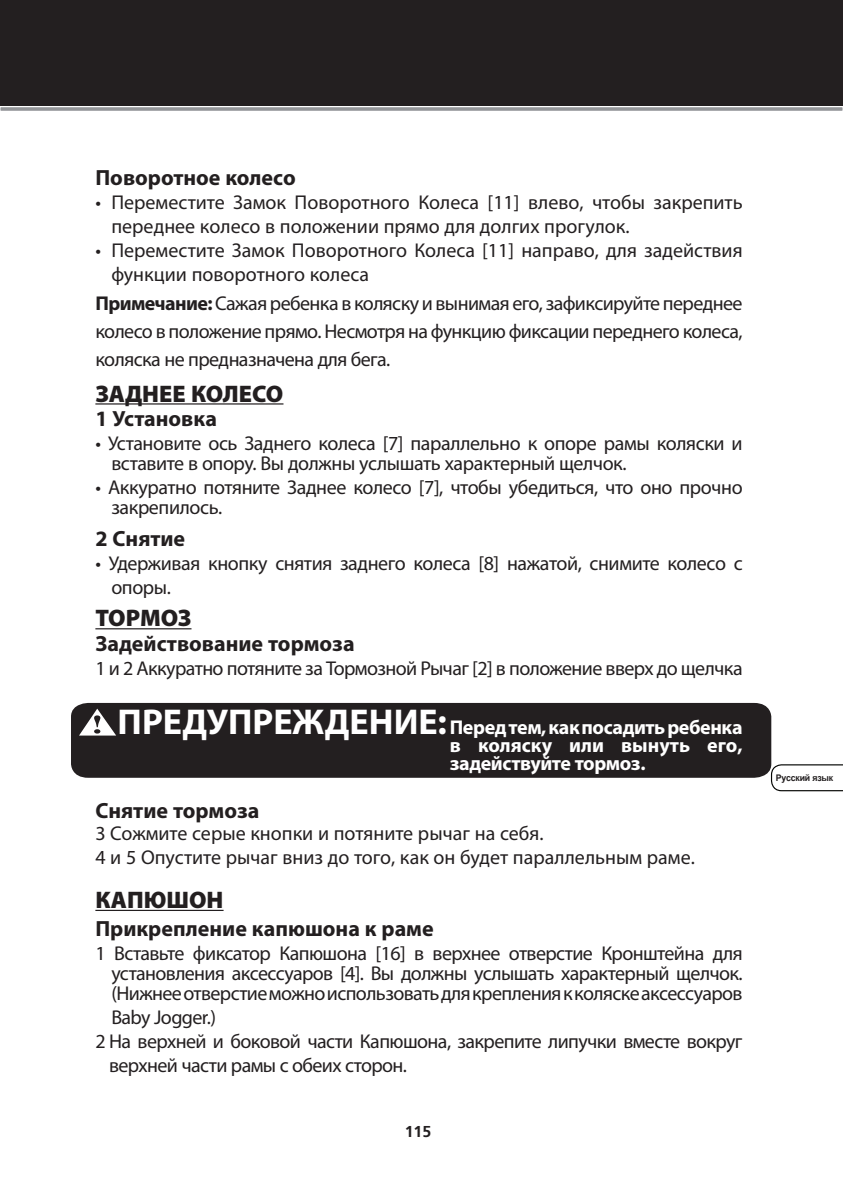
<style>
.page{position:relative;width:843px;height:1196px;background:#fff}
.page>*{position:absolute;margin:0;border:0;box-sizing:border-box;transform-origin:0 0}
.t1{font:900 24px "Myriad Pro";color:#231f20}
.t2{font:700 22px "Myriad Pro";color:#231f20}
.t3{font:20px/20px "Myriad Pro";letter-spacing:-.02em;color:#231f20}
.t4{font:20px/24px "Myriad Pro";color:#231f20}
.t5{font:700 20px/18px "Myriad Pro";letter-spacing:-.02em;color:#fff;text-align:justify}
.t6{font:700 15.8px "Frutiger";color:#231f20}
.t7{font:700 9.2px "Arial Cyr";letter-spacing:-.02em;color:#231f20;scale:.96 1}
.s1{font-weight:700}
.s2{font-size:36px}
</style>
<div class="page">
<hr style="left:1px;top:107px;width:841px;height:3px;background:#939598">
<div style="left:0;top:0;width:842px;height:105px;background:#231f20"></div>
<svg style="left:770px;top:764px;width:72px;height:27px"></svg>
<div style="left:71px;top:702px;width:700px;height:75px;background:#231f20"></div>
<svg style="left:79px;top:708px;width:37px;height:27px"></svg>
<hr style="left:95px;top:403px;width:188px;height:1px;background:#231f20">
<hr style="left:95px;top:628px;width:96px;height:1px;background:#231f20">
<hr style="left:95px;top:909px;width:128px;height:1px;background:#231f20">
<p class="t2" style="left:95px;top:164px;width:202px">Поворотное колесо</p>
<p class="t4" style="left:111px;top:190px;width:632px;text-indent:-16px">• Переместите Замок Поворотного Колеса [11] влево, чтобы закрепить переднее колесо в положении прямо для долгих прогулок.</p>
<p class="t4" style="left:111px;top:238px;width:632px;text-indent:-16px">• Переместите Замок Поворотного Колеса [11] направо, для задействия функции поворотного колеса</p>
<p class="t3" style="left:95px;top:288px;width:648px;line-height:28px;text-align:justify"><span class="s1">Примечание:</span> Сажая ребенка в коляску и вынимая его, зафиксируйте переднее колесо в положение прямо. Несмотря на функцию фиксации переднего колеса, коляска не предназначена для бега.</p>
<p class="t1" style="left:95px;top:380px;width:189px">ЗАДНЕЕ КОЛЕСО</p>
<p class="t2" style="left:95px;top:404px;width:123px">1 Установка</p>
<p class="t3" style="left:111px;top:433px;width:632px;text-indent:-16px">• Установите ось Заднего колеса [7] параллельно к опоре рамы коляски и вставите в опору. Вы должны услышать характерный щелчок.</p>
<p class="t3" style="left:111px;top:477px;width:632px;text-indent:-16px">• Аккуратно потяните Заднее колесо [7], чтобы убедиться, что оно прочно закрепилось.</p>
<p class="t2" style="left:95px;top:524px;width:91px">2 Снятие</p>
<p class="t3" style="left:111px;top:551px;width:632px;line-height:24px;text-indent:-16px">• Удерживая кнопку снятия заднего колеса [8] нажатой, снимите колесо с опоры.</p>
<p class="t1" style="left:95px;top:604px;width:98px">ТОРМОЗ</p>
<p class="t2" style="left:95px;top:629px;width:261px">Задействование тормоза</p>
<p class="t3" style="left:95px;top:658px;width:648px">1 и 2 Аккуратно потяните за Тормозной Рычаг [2] в положение вверх до щелчка</p>
<p class="t5" style="left:450px;top:717px;width:294px;text-indent:-332px"><span class="s2">ПРЕДУПРЕЖДЕНИЕ:</span> Перед тем, как посадить ребенка в коляску или вынуть его, задействуйте тормоз.</p>
<p class="t2" style="left:95px;top:796px;width:165px">Снятие тормоза</p>
<p class="t4" style="left:95px;top:820px;width:601px">3 Сожмите серые кнопки и потяните рычаг на себя.<br>4 и 5 Опустите рычаг вниз до того, как он будет параллельным раме.</p>
<p class="t1" style="left:95px;top:886px;width:130px">КАПЮШОН</p>
<p class="t2" style="left:95px;top:914px;width:340px">Прикрепление капюшона к раме</p>
<p class="t3" style="left:111px;top:942px;width:632px;text-align:justify;text-indent:-16px">1 Вставьте фиксатор Капюшона [16] в верхнее отверстие Кронштейна для установления аксессуаров [4]. Вы должны услышать характерный щелчок. (Нижнее отверстие можно использовать для крепления к коляске аксессуаров</p>
<p class="t3" style="left:111px;top:1006px;width:106px">Baby Jogger.)</p>
<p class="t3" style="left:95px;top:1030px;width:648px">2 На верхней и боковой части Капюшона, закрепите липучки вместе вокруг</p>
<p class="t3" style="left:109px;top:1054px;width:299px">верхней части рамы с обеих сторон.</p>
<p class="t6" style="left:404px;top:1122px;width:28px">115</p>
<p class="t7" style="left:775px;top:772px;width:61px">Русский язык</p>
</div>
